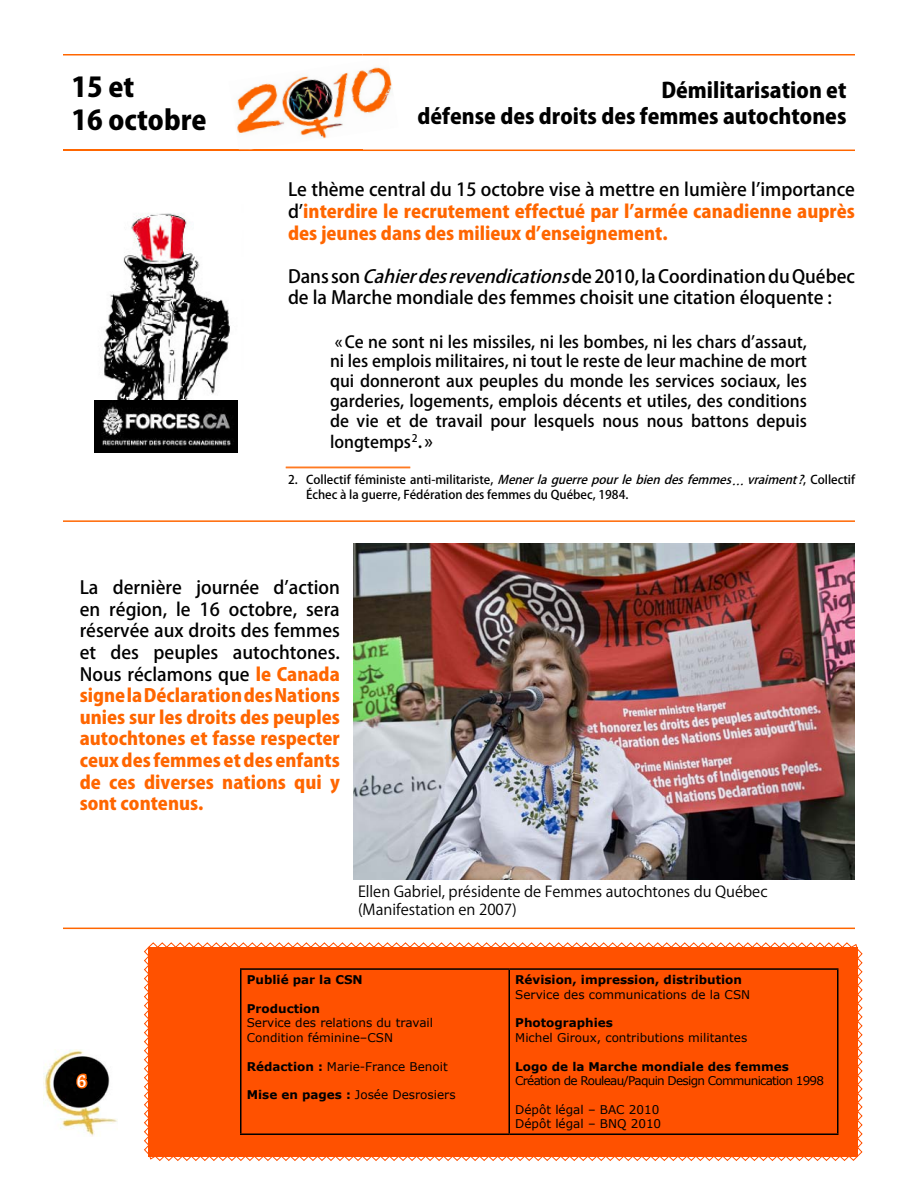
<style>
.page{position:relative;width:918px;height:1188px;background:#fff}
.page>*{position:absolute;margin:0;border:0;box-sizing:border-box;transform-origin:0 0}
.t1{font:800 27px/32.4px "Koz Go Pro";color:#000}
.t2{font:800 21px/25.2px "Koz Go Pro";color:#000;text-align:right}
.t3{font:800 18px/21.6px "Koz Go Std";color:#f60;text-align:justify}
.t4{font:500 18px/21.6px "Koz Go Std";color:#000}
.t5{font:600 18px "Chaparral Pro";color:#fff}
.t6{font:500 16.5px/19.8px "Koz Go Std";color:#000;text-align:justify}
.t7{font:15px/18px "Koz Go Std";color:#000}
.t8{font:12px/14.4px "Verdana";color:#000}
.t9{font:500 12px/14.4px "Koz Go Std";color:#000}
.t10{font:700 12px "Verdana";color:#000}
.t11{font:12px "Verdana";letter-spacing:-.06em;color:#000}
.s1{font-weight:500;color:#000}
.s2{font-style:italic}
.s3{font-size:18px}
.s4{font-weight:700}
</style>
<div class="page">
<img style="left:43px;top:1050px;width:75px;height:87px">
<svg style="left:74px;top:1072px;width:16px;height:19px"></svg>
<hr style="left:63px;top:54px;width:299px;height:2px;background:#f60">
<hr style="left:362px;top:54px;width:493px;height:2px;background:#f60">
<hr style="left:63px;top:150px;width:299px;height:1px;background:#f60">
<hr style="left:362px;top:150px;width:493px;height:1px;background:#f60">
<img style="left:228px;top:67px;width:171px;height:83px">
<img style="left:94px;top:213px;width:144px;height:188px">
<img style="left:94px;top:401px;width:144px;height:51px">
<hr style="left:63px;top:520px;width:792px;height:2px;background:#f60">
<hr style="left:63px;top:928px;width:792px;height:1px;background:#f60">
<div style="left:144px;top:942px;width:719px;height:219px;background:#ff5100"></div>
<img style="left:353px;top:544px;width:502px;height:336px">
<hr style="left:286px;top:467px;width:124px;height:1px;background:#f60">
<hr style="left:286px;top:468px;width:124px;height:1px;background:#f60">
<hr style="left:240px;top:968px;width:269px;height:2px;background:#000">
<hr style="left:240px;top:970px;width:2px;height:163px;background:#000">
<hr style="left:509px;top:968px;width:330px;height:2px;background:#000">
<hr style="left:509px;top:970px;width:1px;height:163px;background:#000">
<hr style="left:837px;top:970px;width:2px;height:163px;background:#000">
<hr style="left:240px;top:1133px;width:269px;height:2px;background:#000">
<hr style="left:509px;top:1133px;width:330px;height:2px;background:#000">
<h1 class="t1" style="left:72px;top:73px;width:137px">15 et<br>16 octobre</h1>
<p class="t2" style="left:418px;top:79px;width:430px">Démilitarisation et<br>défense des droits des femmes autochtones</p>
<p class="t3" style="left:288px;top:180px;width:569px"><span class="s1">Le thème central du 15 octobre vise à mettre en lumière lʼimportance dʼ</span>interdire le recrutement effectué par lʼarmée canadienne auprès des jeunes dans des milieux dʼenseignement.</p>
<p class="t4" style="left:288px;top:266px;width:569px">Dans son <span class="s2">Cahierdesrevendications</span>de 2010, la Coordination du Québec de la Marche mondiale des femmes choisit une citation éloquente :</p>
<p class="t6" style="left:330px;top:333px;width:479px">« Ce ne sont ni les missiles, ni les bombes, ni les chars dʼassaut, ni les emplois militaires, ni tout le reste de leur machine de mort qui donneront aux peuples du monde les services sociaux, les garderies, logements, emplois décents et utiles, des conditions de vie et de travail pour lesquels nous nous battons depuis</p>
<p class="t6" style="left:330px;top:433px;width:104px">longtemps<sup>2</sup><span class="s3">. »</span></p>
<p class="t9" style="left:306px;top:473px;width:551px;text-indent:-18px">2. Collectif féministe anti-militariste, <span class="s2">Menerlaguerrepourlebiendesfemmes… vraiment?</span>, Collectif<br>Échec à la guerre, Fédération des femmes du Québec, 1984.</p>
<p class="t3" style="left:80px;top:578px;width:262px"><span class="s1">La dernière journée dʼaction en région, le 16 octobre, sera réservée aux droits des femmes et des peuples autochtones.<br>Nous réclamons que</span> le Canada signe la Déclaration des Nations unies sur les droits des peuples autochtones et fasse respecter ceux des femmes et des enfants de ces diverses nations qui y sont contenus.</p>
<p class="t7" style="left:358px;top:883px;width:411px">Ellen Gabriel, présidente de Femmes autochtones du Québec (Manifestation en 2007)</p>
<p class="t5" style="left:77px;top:1071px;width:11px">6</p>
<p class="t10" style="left:247px;top:972px;width:118px">Publié par la CSN</p>
<p class="t10" style="left:247px;top:1001px;width:75px">Production</p>
<p class="t8" style="left:247px;top:1015px;width:188px">Service des relations du travail<br>Condition féminine–CSN</p>
<p class="t8" style="left:247px;top:1059px;width:203px"><span class="s4">Rédaction :</span> Marie-France Benoit</p>
<p class="t8" style="left:247px;top:1087px;width:210px"><span class="s4">Mise en pages :</span> Josée Desrosiers</p>
<p class="t10" style="left:515px;top:972px;width:228px">Révision, impression, distribution</p>
<p class="t8" style="left:515px;top:987px;width:236px">Service des communications de la CSN</p>
<p class="t10" style="left:515px;top:1015px;width:99px">Photographies</p>
<p class="t8" style="left:515px;top:1030px;width:234px">Michel Giroux, contributions militantes</p>
<p class="t10" style="left:515px;top:1059px;width:275px">Logo de la Marche mondiale des femmes</p>
<p class="t11" style="left:515px;top:1073px;width:310px">Création de Rouleau/Paquin Design Communication 1998</p>
<p class="t8" style="left:515px;top:1102px;width:148px">Dépôt légal – BAC 2010<br>Dépôt légal – BNQ 2010</p>
</div>
